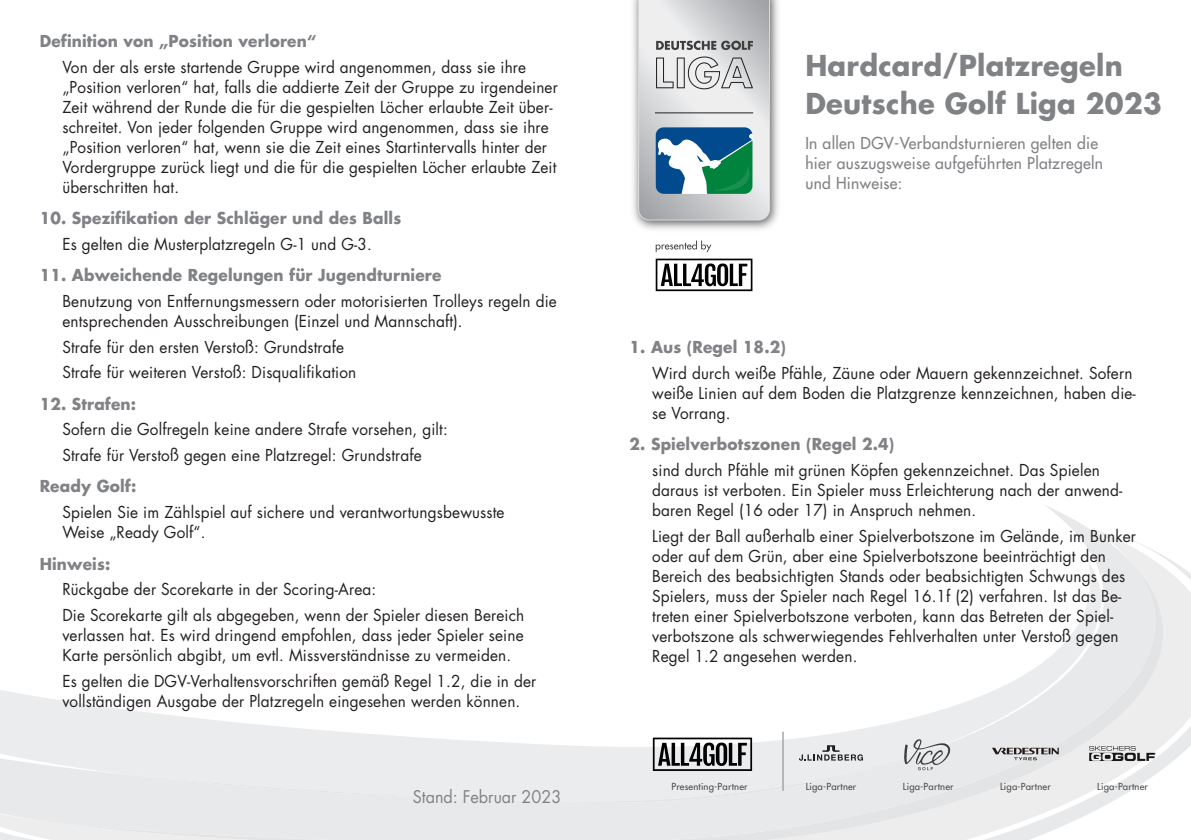
<style>
.page{position:relative;width:1191px;height:840px;background:#fff}
.page>*{position:absolute;margin:0;border:0;box-sizing:border-box;transform-origin:0 0}
.t1{font:700 28px/38px "Futura LT";letter-spacing:.01em;color:#808285}
.t2{font:17px "Futura LT";color:#808285;scale:.95 1}
.t3{font:16px/20px "Futura LT";letter-spacing:.01em;color:#231f20;scale:.96 1}
.t4{font:700 16px "Futura LT";letter-spacing:.01em;color:#808285;scale:.96 1}
.t5{font:16px/20px "Futura LT";letter-spacing:.02em;color:#808285}
.t6{font:9.6px "Futura LT";letter-spacing:.02em;color:#4b4c4d}
</style>
<div class="page">
<svg style="left:0;top:533px;width:1191px;height:306px"></svg>
<img style="left:633px;top:0;width:146px;height:230px">
<svg style="left:638px;top:0;width:131px;height:220px;background:#b1c1c5"></svg>
<svg style="left:655px;top:240px;width:56px;height:12px"></svg>
<svg style="left:655px;top:258px;width:97px;height:33px"></svg>
<hr style="left:782px;top:731px;width:1px;height:59px;background:#939598">
<svg style="left:992px;top:747px;width:66px;height:12px"></svg>
<svg style="left:130px;top:736px;width:823px;height:66px;background:#e3e4e5"></svg>
<svg style="left:1089px;top:745px;width:67px;height:15px"></svg>
<p class="t4" style="left:40px;top:30px;width:290px">Definition von „Position verloren“</p>
<p class="t3" style="left:62px;top:57px;width:518px">Von der als erste startende Gruppe wird angenommen, dass sie ihre „Position verloren“ hat, falls die addierte Zeit der Gruppe zu irgendeiner Zeit während der Runde die für die gespielten Löcher erlaubte Zeit über&shy;schreitet. Von jeder folgenden Gruppe wird angenommen, dass sie ihre „Position verloren“ hat, wenn sie die Zeit eines Startintervalls hinter der Vordergruppe zurück liegt und die für die gespielten Löcher erlaubte Zeit überschritten hat.</p>
<p class="t4" style="left:40px;top:207px;width:378px">10. Spezifikation der Schläger und des Balls</p>
<p class="t3" style="left:62px;top:234px;width:324px">Es gelten die Musterplatzregeln G-1 und G-3.</p>
<p class="t4" style="left:40px;top:264px;width:420px">11. Abweichende Regelungen für Jugendturniere</p>
<p class="t3" style="left:62px;top:291px;width:516px">Benutzung von Entfernungsmessern oder motorisierten Trolleys regeln die entsprechenden Ausschreibungen (Einzel und Mannschaft).</p>
<p class="t3" style="left:62px;top:334px;width:308px;line-height:25.6px">Strafe für den ersten Verstoß: Grundstrafe<br>Strafe für weiteren Verstoß: Disqualifikation</p>
<p class="t4" style="left:40px;top:393px;width:102px">12. Strafen:</p>
<p class="t3" style="left:62px;top:416px;width:403px;line-height:25.6px">Sofern die Golfregeln keine andere Strafe vorsehen, gilt:<br>Strafe für Verstoß gegen eine Platzregel: Grundstrafe</p>
<p class="t4" style="left:40px;top:475px;width:102px">Ready Golf:</p>
<p class="t3" style="left:62px;top:502px;width:462px">Spielen Sie im Zählspiel auf sichere und verantwortungsbewusste<br>Weise „Ready Golf“.</p>
<p class="t4" style="left:40px;top:552px;width:75px">Hinweis:</p>
<p class="t3" style="left:62px;top:576px;width:483px;line-height:25.6px">Rückgabe der Scorekarte in der Scoring-Area:<br>Die Scorekarte gilt als abgegeben, wenn der Spieler diesen Bereich</p>
<p class="t3" style="left:62px;top:624px;width:482px">verlassen hat. Es wird dringend empfohlen, dass jeder Spieler seine<br>Karte persönlich abgibt, um evtl. Missverständnisse zu vermeiden.</p>
<p class="t3" style="left:62px;top:670px;width:495px">Es gelten die DGV-Verhaltensvorschriften gemäß Regel 1.2, die in der vollständigen Ausgabe der Platzregeln eingesehen werden können.</p>
<p class="t2" style="left:413px;top:785px;width:158px">Stand: Februar 2023</p>
<h1 class="t1" style="left:805px;top:46px;width:358px">Hardcard/Platzregeln<br>Deutsche Golf Liga 2023</h1>
<p class="t5" style="left:805px;top:133px;width:299px">In allen DGV-Verbandsturnieren gelten die hier auszugsweise aufgeführten Platzregeln und Hinweise:</p>
<p class="t4" style="left:629px;top:336px;width:164px">1. Aus (Regel 18.2)</p>
<p class="t3" style="left:652px;top:363px;width:505px">Wird durch weiße Pfähle, Zäune oder Mauern gekennzeichnet. Sofern weiße Linien auf dem Boden die Platzgrenze kennzeichnen, haben die&shy;se Vorrang.</p>
<p class="t4" style="left:629px;top:433px;width:277px">2. Spielverbotszonen (Regel 2.4)</p>
<p class="t3" style="left:652px;top:460px;width:491px">sind durch Pfähle mit grünen Köpfen gekennzeichnet. Das Spielen daraus ist verboten. Ein Spieler muss Erleichterung nach der anwend&shy;baren Regel (16 oder 17) in Anspruch nehmen.</p>
<p class="t3" style="left:652px;top:526px;width:505px">Liegt der Ball außerhalb einer Spielverbotszone im Gelände, im Bunker oder auf dem Grün, aber eine Spielverbotszone beeinträchtigt den Bereich des beabsichtigten Stands oder beabsichtigten Schwungs des Spielers, muss der Spieler nach Regel 16.1f (2) verfahren. Ist das Be&shy;treten einer Spielverbotszone verboten, kann das Betreten der Spiel&shy;verbotszone als schwerwiegendes Fehlverhalten unter Verstoß gegen Regel 1.2 angesehen werden.</p>
<p class="t6" style="left:671px;top:779px;width:78px">Presenting-Partner</p>
<p class="t6" style="left:805px;top:779px;width:52px">Liga-Partner</p>
<p class="t6" style="left:903px;top:779px;width:52px">Liga-Partner</p>
<p class="t6" style="left:1000px;top:779px;width:52px">Liga-Partner</p>
<p class="t6" style="left:1097px;top:779px;width:52px">Liga-Partner</p>
</div>
